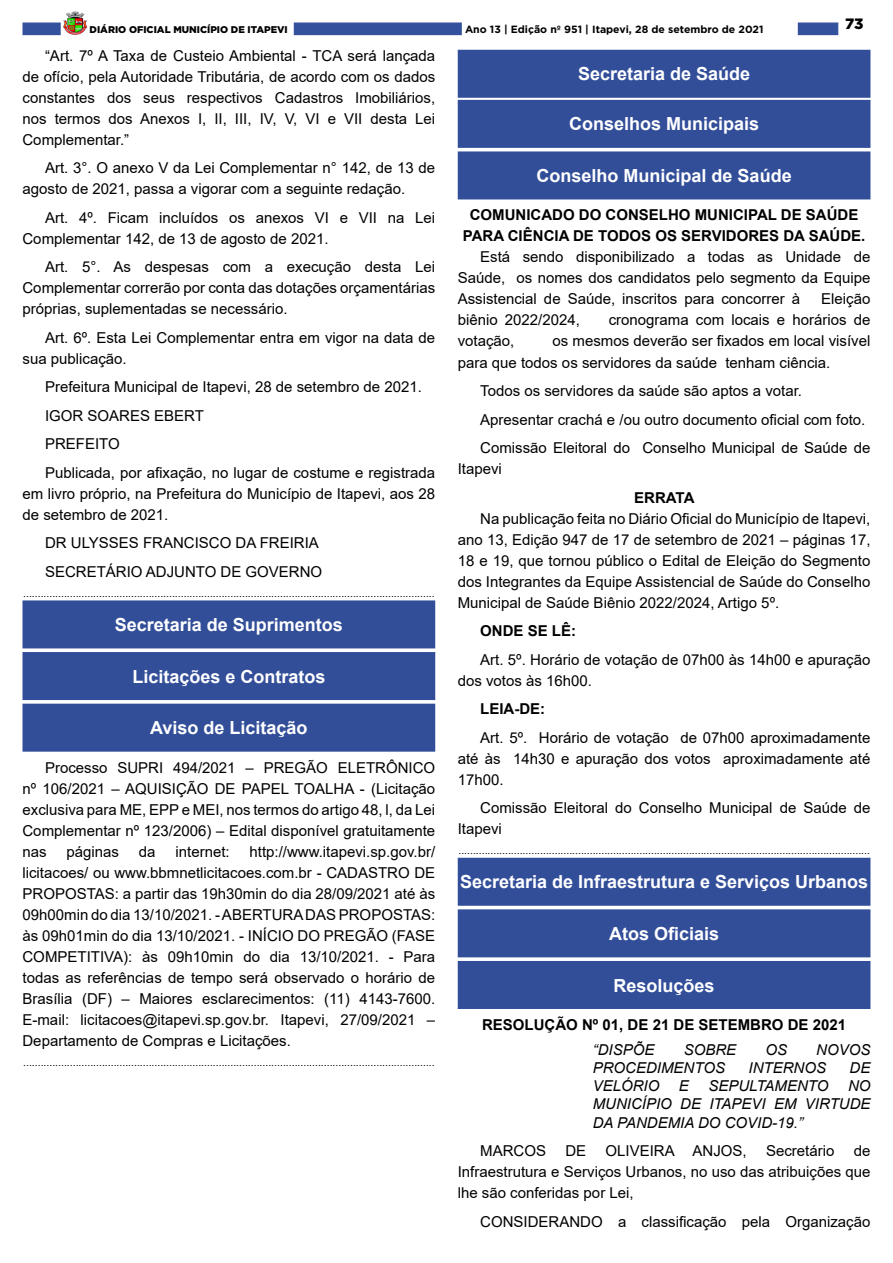
<style>
.page{position:relative;width:893px;height:1263px;background:#fff}
.page>*{position:absolute;margin:0;border:0;box-sizing:border-box;transform-origin:0 0}
.t1{font:700 18px "Arial";color:#fff}
._2_-_Corpo{font:15px/21px "Arial";color:#000;text-align:justify}
._1_-_Cabeçalho{font:700 15px "Arial";color:#000}
._3_-_Ementa{font:italic 15px/18px "Arial";color:#000;text-align:justify}
._6_-_Corpo_Negrito{font:700 15px "Arial";color:#000}
.t2{font:900 15px "Gotham";color:#000}
._4_-_Fim{font:10.5px "Arial";color:#000}
.t3{font:700 10.5px "Gotham";color:#000}
.t4{font:900 9.75px "Gotham";color:#000}
</style>
<div class="page">
<div style="left:22px;top:23px;width:39px;height:12px;background:#34519d;border:1px solid #334f9b"></div>
<div style="left:798px;top:23px;width:40px;height:12px;background:#34519d"></div>
<img style="left:63px;top:11px;width:24px;height:24px">
<div style="left:294px;top:23px;width:168px;height:12px;background:#34519d"></div>
<div style="left:23px;top:601px;width:412px;height:47px;background:#324e99"></div>
<div style="left:22px;top:600px;width:413px;height:48px;border:1px solid #324e99"></div>
<div style="left:23px;top:653px;width:412px;height:46px;background:#324e99"></div>
<div style="left:22px;top:652px;width:413px;height:48px;border:1px solid #324e99"></div>
<div style="left:23px;top:704px;width:412px;height:47px;background:#324e99"></div>
<div style="left:22px;top:704px;width:413px;height:48px;border:1px solid #324e99"></div>
<div style="left:458px;top:50px;width:412px;height:47px;background:#324e99"></div>
<div style="left:458px;top:50px;width:412px;height:48px;border:1px solid #324e99"></div>
<div style="left:458px;top:100px;width:412px;height:47px;background:#324e99"></div>
<div style="left:458px;top:100px;width:412px;height:48px;border:1px solid #324e99"></div>
<div style="left:458px;top:152px;width:412px;height:47px;background:#324e99"></div>
<div style="left:458px;top:151px;width:412px;height:48px;border:1px solid #324e99"></div>
<div style="left:458px;top:858px;width:412px;height:47px;background:#324e99"></div>
<div style="left:458px;top:858px;width:412px;height:48px;border:1px solid #324e99"></div>
<div style="left:458px;top:910px;width:412px;height:47px;background:#324e99"></div>
<div style="left:458px;top:909px;width:412px;height:48px;border:1px solid #324e99"></div>
<div style="left:458px;top:961px;width:412px;height:47px;background:#324e99"></div>
<div style="left:458px;top:961px;width:412px;height:48px;border:1px solid #324e99"></div>
<p class="t4" style="left:90px;top:23px;width:200px">DIÁRIO OFICIAL MUNICÍPIO DE ITAPEVI</p>
<p class="t3" style="left:465px;top:22px;width:300px">Ano 13 | Edição nº 951 | Itapevi, 28 de setembro de 2021</p>
<p class="t2" style="left:845px;top:13px;width:20px">73</p>
<p class="_2_-_Corpo" style="left:22px;top:45px;width:414px;text-indent:22px">“Art. 7º A Taxa de Custeio Ambiental - TCA será lançada de ofício, pela Autoridade Tributária, de acordo com os dados constantes dos seus respectivos Cadastros Imobiliários, nos termos dos Anexos I, II, III, IV, V, VI e VII desta Lei Complementar.”</p>
<p class="_2_-_Corpo" style="left:22px;top:157px;width:414px;text-indent:22px">Art. 3°. O anexo V da Lei Complementar n° 142, de 13 de agosto de 2021, passa a vigorar com a seguinte redação.</p>
<p class="_2_-_Corpo" style="left:22px;top:207px;width:414px;text-indent:22px">Art. 4º. Ficam incluídos os anexos VI e VII na Lei<br>Complementar 142, de 13 de agosto de 2021.</p>
<p class="_2_-_Corpo" style="left:22px;top:256px;width:414px;text-indent:22px">Art. 5°. As despesas com a execução desta Lei Complementar correrão por conta das dotações orçamentárias próprias, suplementadas se necessário.</p>
<p class="_2_-_Corpo" style="left:22px;top:327px;width:414px;text-indent:22px">Art. 6º. Esta Lei Complementar entra em vigor na data de sua publicação.</p>
<p class="_2_-_Corpo" style="left:45px;top:376px;width:378px">Prefeitura Municipal de Itapevi, 28 de setembro de 2021.</p>
<p class="_2_-_Corpo" style="left:45px;top:405px;width:160px">IGOR SOARES EBERT</p>
<p class="_2_-_Corpo" style="left:45px;top:433px;width:76px">PREFEITO</p>
<p class="_2_-_Corpo" style="left:22px;top:462px;width:414px;text-indent:22px">Publicada, por afixação, no lugar de costume e registrada em livro próprio, na Prefeitura do Município de Itapevi, aos 28 de setembro de 2021.</p>
<p class="_2_-_Corpo" style="left:45px;top:532px;width:275px">DR ULYSSES FRANCISCO DA FREIRIA</p>
<p class="_2_-_Corpo" style="left:45px;top:561px;width:279px">SECRETÁRIO ADJUNTO DE GOVERNO</p>
<p class="_4_-_Fim" style="left:23px;top:586px;width:413px">.............................................................................................................................................</p>
<p class="t1" style="left:115px;top:612px;width:230px">Secretaria de Suprimentos</p>
<p class="t1" style="left:132px;top:664px;width:195px">Licitações e Contratos</p>
<p class="t1" style="left:150px;top:715px;width:159px">Aviso de Licitação</p>
<p class="_2_-_Corpo" style="left:22px;top:757px;width:414px;text-indent:22px">Processo SUPRI 494/2021 – PREGÃO ELETRÔNICO nº 106/2021 – AQUISIÇÃO DE PAPEL TOALHA - (Licitação exclusiva para ME, EPP e MEI, nos termos do artigo 48, l, da Lei Complementar nº 123/2006) – Edital disponível gratuitamente nas</p>
<p class="_2_-_Corpo" style="left:22px;top:841px;width:414px;text-indent:227px">http://www.itapevi.sp.gov.br/ licitacoes/ ou www.bbmnetlicitacoes.com.br - CADASTRO DE PROPOSTAS: a partir das 19h30min do dia 28/09/2021 até às 09h00min do dia 13/10/2021. - ABERTURA DAS PROPOSTAS: às 09h01min do dia 13/10/2021. - INÍCIO DO PREGÃO (FASE COMPETITIVA): às 09h10min do dia 13/10/2021. - Para todas as referências de tempo será observado o horário de Brasília (DF) – Maiores esclarecimentos: (11) 4143-7600.<br>E-mail: licitacoes@itapevi.sp.gov.br. Itapevi, 27/09/2021 – Departamento de Compras e Licitações.</p>
<p class="_4_-_Fim" style="left:23px;top:1055px;width:413px">.............................................................................................................................................</p>
<p class="_2_-_Corpo" style="left:67px;top:841px;width:54px">páginas</p>
<p class="_2_-_Corpo" style="left:139px;top:841px;width:18px">da</p>
<p class="_2_-_Corpo" style="left:175px;top:841px;width:56px">internet:</p>
<p class="t1" style="left:578px;top:61px;width:174px">Secretaria de Saúde</p>
<p class="t1" style="left:569px;top:111px;width:192px">Conselhos Municipais</p>
<p class="t1" style="left:537px;top:163px;width:257px">Conselho Municipal de Saúde</p>
<p class="_1_-_Cabeçalho" style="left:470px;top:205px;width:390px">COMUNICADO DO CONSELHO MUNICIPAL DE SAÚDE</p>
<p class="_1_-_Cabeçalho" style="left:463px;top:226px;width:404px">PARA CIÊNCIA DE TODOS OS SERVIDORES DA SAÚDE.</p>
<p class="_2_-_Corpo" style="left:458px;top:247px;width:414px;text-indent:22px">Está sendo disponibilizado a todas as Unidade de Saúde, os nomes dos candidatos pelo segmento da Equipe Assistencial de Saúde, inscritos para concorrer à</p>
<p class="_2_-_Corpo" style="left:821px;top:289px;width:51px">Eleição</p>
<p class="_2_-_Corpo" style="left:458px;top:310px;width:124px">biênio 2022/2024,</p>
<p class="_2_-_Corpo" style="left:609px;top:310px;width:263px">cronograma com locais e horários de</p>
<p class="_2_-_Corpo" style="left:458px;top:331px;width:58px">votação,</p>
<p class="_2_-_Corpo" style="left:458px;top:331px;width:414px;text-indent:95px">os mesmos deverão ser fixados em local visível para que todos os servidores da saúde tenham ciência.</p>
<p class="_2_-_Corpo" style="left:480px;top:380px;width:323px">Todos os servidores da saúde são aptos a votar.</p>
<p class="_2_-_Corpo" style="left:480px;top:409px;width:387px">Apresentar crachá e /ou outro documento oficial com foto.</p>
<p class="_2_-_Corpo" style="left:458px;top:437px;width:414px;text-indent:22px">Comissão Eleitoral do Conselho Municipal de Saúde de<br>Itapevi</p>
<p class="_1_-_Cabeçalho" style="left:634px;top:487px;width:62px">ERRATA</p>
<p class="_2_-_Corpo" style="left:458px;top:508px;width:414px;text-indent:22px">Na publicação feita no Diário Oficial do Município de Itapevi, ano 13, Edição 947 de 17 de setembro de 2021 – páginas 17, 18 e 19, que tornou público o Edital de Eleição do Segmento dos Integrantes da Equipe Assistencial de Saúde do Conselho Municipal de Saúde Biênio 2022/2024, Artigo 5º.</p>
<p class="_6_-_Corpo_Negrito" style="left:480px;top:620px;width:97px">ONDE SE LÊ:</p>
<p class="_2_-_Corpo" style="left:458px;top:649px;width:414px;text-indent:22px">Art. 5º. Horário de votação de 07h00 às 14h00 e apuração dos votos às 16h00.</p>
<p class="_6_-_Corpo_Negrito" style="left:480px;top:698px;width:66px">LEIA-DE:</p>
<p class="_2_-_Corpo" style="left:458px;top:727px;width:414px;text-indent:22px">Art. 5º. Horário de votação de 07h00 aproximadamente até às 14h30 e apuração dos votos aproximadamente até 17h00.</p>
<p class="_2_-_Corpo" style="left:458px;top:797px;width:414px;text-indent:22px">Comissão Eleitoral do Conselho Municipal de Saúde de<br>Itapevi</p>
<p class="_4_-_Fim" style="left:458px;top:843px;width:413px">.............................................................................................................................................</p>
<p class="t1" style="left:460px;top:869px;width:410px">Secretaria de Infraestrutura e Serviços Urbanos</p>
<p class="t1" style="left:609px;top:921px;width:112px">Atos Oficiais</p>
<p class="t1" style="left:614px;top:972px;width:103px">Resoluções</p>
<p class="_1_-_Cabeçalho" style="left:482px;top:1014px;width:365px">RESOLUÇÃO Nº 01, DE 21 DE SETEMBRO DE 2021</p>
<p class="_3_-_Ementa" style="left:593px;top:1041px;width:63px">“DISPÕE</p>
<p class="_3_-_Ementa" style="left:684px;top:1041px;width:54px">SOBRE</p>
<p class="_3_-_Ementa" style="left:765px;top:1041px;width:23px">OS</p>
<p class="_3_-_Ementa" style="left:816px;top:1041px;width:56px">NOVOS</p>
<p class="_3_-_Ementa" style="left:593px;top:1059px;width:134px">PROCEDIMENTOS</p>
<p class="_3_-_Ementa" style="left:749px;top:1059px;width:79px">INTERNOS</p>
<p class="_3_-_Ementa" style="left:850px;top:1059px;width:22px">DE</p>
<p class="_3_-_Ementa" style="left:593px;top:1077px;width:68px">VELÓRIO</p>
<p class="_3_-_Ementa" style="left:679px;top:1077px;width:12px">E</p>
<p class="_3_-_Ementa" style="left:708px;top:1077px;width:122px">SEPULTAMENTO</p>
<p class="_3_-_Ementa" style="left:593px;top:1077px;width:279px;text-indent:255px">NO MUNICÍPIO DE ITAPEVI EM VIRTUDE DA PANDEMIA DO COVID-19.”</p>
<p class="_2_-_Corpo" style="left:480px;top:1140px;width:67px">MARCOS</p>
<p class="_2_-_Corpo" style="left:565px;top:1140px;width:22px">DE</p>
<p class="_2_-_Corpo" style="left:606px;top:1140px;width:143px">OLIVEIRA ANJOS,</p>
<p class="_2_-_Corpo" style="left:766px;top:1140px;width:70px">Secretário</p>
<p class="_2_-_Corpo" style="left:458px;top:1140px;width:414px;text-indent:396px">de Infraestrutura e Serviços Urbanos, no uso das atribuições que lhe são conferidas por Lei,</p>
<p class="_2_-_Corpo" style="left:480px;top:1210px;width:392px">CONSIDERANDO a classificação pela Organização</p>
</div>
